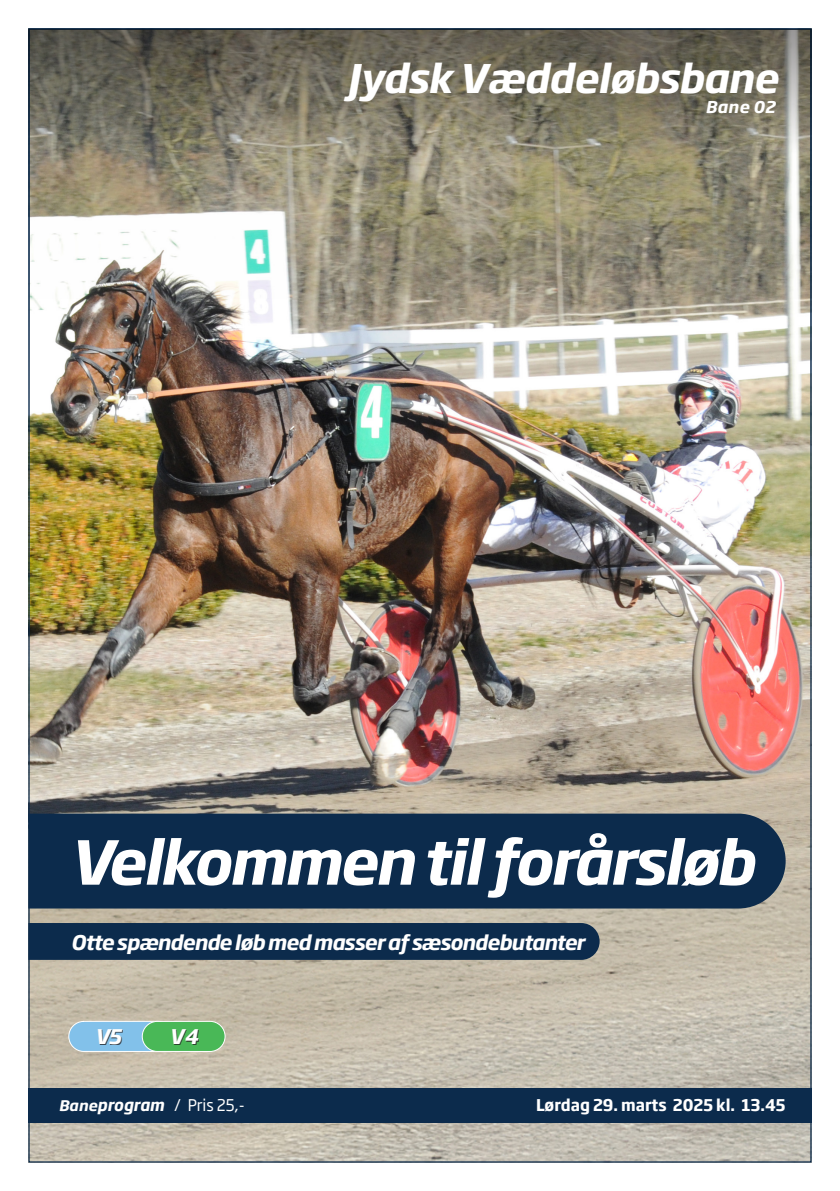
<style>
.page{position:relative;width:840px;height:1191px;background:#fff}
.page>*{position:absolute;margin:0;border:0;box-sizing:border-box;transform-origin:0 0}
.Rubrik{font:italic 700 59.8px "Soho Gothic Pro";letter-spacing:-.04em;color:#fff}
.t1{font:italic 700 39px "Soho Gothic Pro";letter-spacing:-.02em;color:#fff}
.Rubrik-2{font:italic 700 20px "Soho Gothic Pro";letter-spacing:-.04em;color:#fff}
.t2{font:700 16px "Soho Gothic Pro";color:#fff;scale:.95 1}
.t3{font:16px "Soho Gothic Pro";color:#fff;scale:.95 1}
.t4{font:italic 700 16px "Soho Gothic Pro";letter-spacing:.02em;color:#fff}
.s1{font-weight:700;font-style:italic;font-size:14.4px}
.s2{font-weight:700;font-style:italic}
</style>
<div class="page">
<img style="left:30px;top:299px;width:779px;height:861px">
<svg style="left:28px;top:29px;width:783px;height:270px;background:#8f8a79"></svg>
<svg style="left:68px;top:1020px;width:158px;height:32px;background:#78bca6"></svg>
<div style="left:173px;top:1029px;width:26px;height:15px;background:#231f20;opacity:.75"></div>
<div style="left:28px;top:1089px;width:783px;height:34px;background:#0c2b4c"></div>
<div style="left:28px;top:813px;width:757px;height:95px;background:#0c2b4c"></div>
<div style="left:28px;top:923px;width:571px;height:37px;background:#0c2b4c"></div>
<p class="t1" style="left:346px;top:48px;width:432px">Jydsk Væddeløbsbane</p>
<p class="t4" style="left:705px;top:94px;width:71px">Bane 02</p>
<p class="Rubrik" style="left:68px;top:815px;width:687px">Velkommen til forårsløb</p>
<p class="Rubrik-2" style="left:71px;top:926px;width:515px">Otte spændende løb med masser af sæsondebutanter</p>
<p class="Rubrik-2" style="left:95px;top:1020px;width:28px">V5</p>
<p class="Rubrik-2" style="left:169px;top:1020px;width:31px">V4</p>
<p class="t3" style="left:59px;top:1093px;width:197px"><span class="s1">Bane</span><span class="s2">program</span> / Pris 25,-</p>
<p class="t2" style="left:536px;top:1092px;width:264px">Lørdag 29. marts 2025 kl. 13.45</p>
</div>
